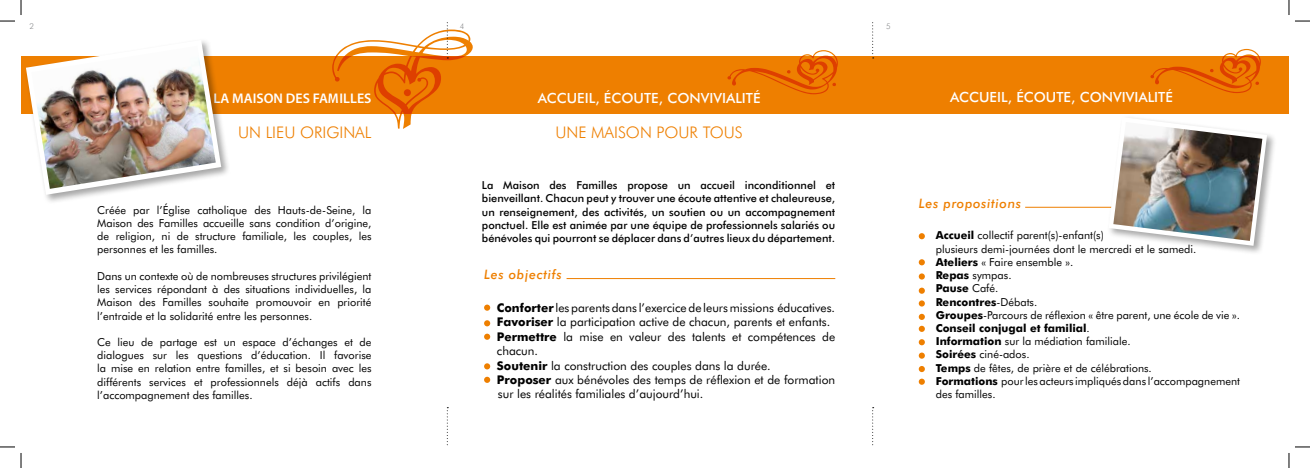
<style>
.page{position:relative;width:1310px;height:468px;background:#fff}
.page>*{position:absolute;margin:0;border:0;box-sizing:border-box;transform-origin:0 0}
.t1{font:300 16px "Futura BT";color:#ee7f00}
.t2{font:500 14px "Futura BT";color:#fff}
.t3{font:600 14px "Myriad Pro";color:#fff}
.t4{font:italic 500 13px "Futura BT";letter-spacing:.05em;color:#ee7f00}
.t5{font:12px/14.4px "Futura BT";color:#000}
.t6{font:11px/13.2px "Futura BT";color:#000;text-align:justify}
.t7{font:500 11px/13.2px "Futura BT";color:#000;text-align:justify}
.t8{font:300 8px "Futura BT";color:#8d8e90}
.s1{font-weight:700}
</style>
<div class="page">
<div style="left:21px;top:56px;width:1267px;height:57px;background:#ee7f00"></div>
<svg style="left:872px;top:22px;width:1px;height:36px"></svg>
<svg style="left:446px;top:407px;width:2px;height:39px"></svg>
<svg style="left:872px;top:407px;width:1px;height:39px"></svg>
<div style="left:24px;top:38px;width:207px;height:166px;background:#000;opacity:.35"></div>
<svg style="left:26px;top:40px;width:195px;height:154px"></svg>
<img style="left:31px;top:46px;width:185px;height:143px">
<hr style="left:566px;top:278px;width:269px;height:1px;background:#ee7f00">
<svg style="left:484px;top:304px;width:6px;height:6px"></svg>
<svg style="left:484px;top:320px;width:6px;height:6px"></svg>
<svg style="left:484px;top:333px;width:6px;height:6px"></svg>
<svg style="left:484px;top:363px;width:6px;height:6px"></svg>
<svg style="left:484px;top:376px;width:6px;height:6px"></svg>
<hr style="left:1024px;top:207px;width:219px;height:1px;background:#ee7f00">
<svg style="left:918px;top:233px;width:6px;height:6px"></svg>
<svg style="left:918px;top:259px;width:6px;height:6px"></svg>
<svg style="left:918px;top:273px;width:6px;height:6px"></svg>
<svg style="left:918px;top:287px;width:6px;height:6px"></svg>
<svg style="left:918px;top:300px;width:6px;height:6px"></svg>
<svg style="left:918px;top:313px;width:6px;height:6px"></svg>
<svg style="left:918px;top:325px;width:6px;height:6px"></svg>
<svg style="left:918px;top:366px;width:6px;height:5px"></svg>
<svg style="left:918px;top:339px;width:6px;height:6px"></svg>
<svg style="left:918px;top:378px;width:6px;height:6px"></svg>
<svg style="left:918px;top:352px;width:6px;height:6px"></svg>
<div style="left:1106px;top:115px;width:170px;height:140px;background:#000;opacity:.35"></div>
<svg style="left:1108px;top:117px;width:158px;height:128px"></svg>
<img style="left:1113px;top:122px;width:148px;height:118px">
<svg style="left:0;top:0;width:22px;height:22px"></svg>
<svg style="left:0;top:446px;width:22px;height:21px"></svg>
<svg style="left:1288px;top:0;width:21px;height:22px"></svg>
<svg style="left:1288px;top:446px;width:21px;height:21px"></svg>
<svg style="left:332px;top:22px;width:140px;height:92px"></svg>
<p class="t8" style="left:29px;top:21px;width:6px">2</p>
<p class="t8" style="left:459px;top:21px;width:6px">4</p>
<p class="t8" style="left:885px;top:21px;width:6px">5</p>
<p class="t3" style="left:213px;top:90px;width:159px">LA MAISON DES FAMILLES</p>
<h1 class="t1" style="left:238px;top:123px;width:135px">UN LIEU ORIGINAL</h1>
<p class="t6" style="left:97px;top:203px;width:276px">Créée par l’Église catholique des Hauts-de-Seine, la Maison des Familles accueille sans condition d’origine, de religion, ni de structure familiale, les couples, les personnes et les familles.</p>
<p class="t6" style="left:97px;top:269px;width:276px">Dans un contexte où de nombreuses structures privilégient les services répondant à des situations individuelles, la Maison des Familles souhaite promouvoir en priorité l’entraide et la solidarité entre les personnes.</p>
<p class="t6" style="left:97px;top:335px;width:276px">Ce lieu de partage est un espace d’échanges et de dialogues sur les questions d’éducation. Il favorise la mise en relation entre familles, et si besoin avec les différents services et professionnels déjà actifs dans l’accompagnement des familles.</p>
<p class="t2" style="left:537px;top:89px;width:224px">ACCUEIL, ÉCOUTE, CONVIVIALITÉ</p>
<h1 class="t1" style="left:555px;top:123px;width:189px">UNE MAISON POUR TOUS</h1>
<p class="t7" style="left:482px;top:178px;width:355px">La Maison des Familles propose un accueil inconditionnel et bienveillant. Chacun peut y trouver une écoute attentive et chaleureuse, un renseignement, des activités, un soutien ou un accompagnement ponctuel. Elle est animée par une équipe de professionnels salariés ou bénévoles qui pourront se déplacer dans d’autres lieux du département.</p>
<p class="t4" style="left:484px;top:266px;width:79px">Les objectifs</p>
<p class="t5" style="left:497px;top:300px;width:340px"><span class="s1">Conforter</span> les parents dans l’exercice de leurs missions éducatives.<br><span class="s1">Favoriser</span> la participation active de chacun, parents et enfants.<br><span class="s1">Permettre</span> la mise en valeur des talents et compétences de chacun.<br><span class="s1">Soutenir</span> la construction des couples dans la durée.<br><span class="s1">Proposer</span> aux bénévoles des temps de réflexion et de formation sur les réalités familiales d’aujourd’hui.</p>
<p class="t2" style="left:949px;top:88px;width:224px">ACCUEIL, ÉCOUTE, CONVIVIALITÉ</p>
<p class="t4" style="left:918px;top:195px;width:104px">Les propositions</p>
<p class="t6" style="left:935px;top:228px;width:306px;text-align:left"><span class="s1">Accueil</span> collectif parent(s)-enfant(s)<br>plusieurs demi-journées dont le mercredi et le samedi.<br><span class="s1">Ateliers</span> « Faire ensemble ».<br><span class="s1">Repas</span> sympas.<br><span class="s1">Pause</span> Café.<br><span class="s1">Rencontres</span>-Débats.<br><span class="s1">Groupes</span>-Parcours de réflexion « être parent, une école de vie ».<br><span class="s1">Conseil conjugal et familial</span>.<br><span class="s1">Information</span> sur la médiation familiale.<br><span class="s1">Soirées</span> ciné-ados.<br><span class="s1">Temps</span> de fêtes, de prière et de célébrations.<br><span class="s1">Formations</span> pour les acteurs impliqués dans l’accompagnement des familles.</p>
</div>
